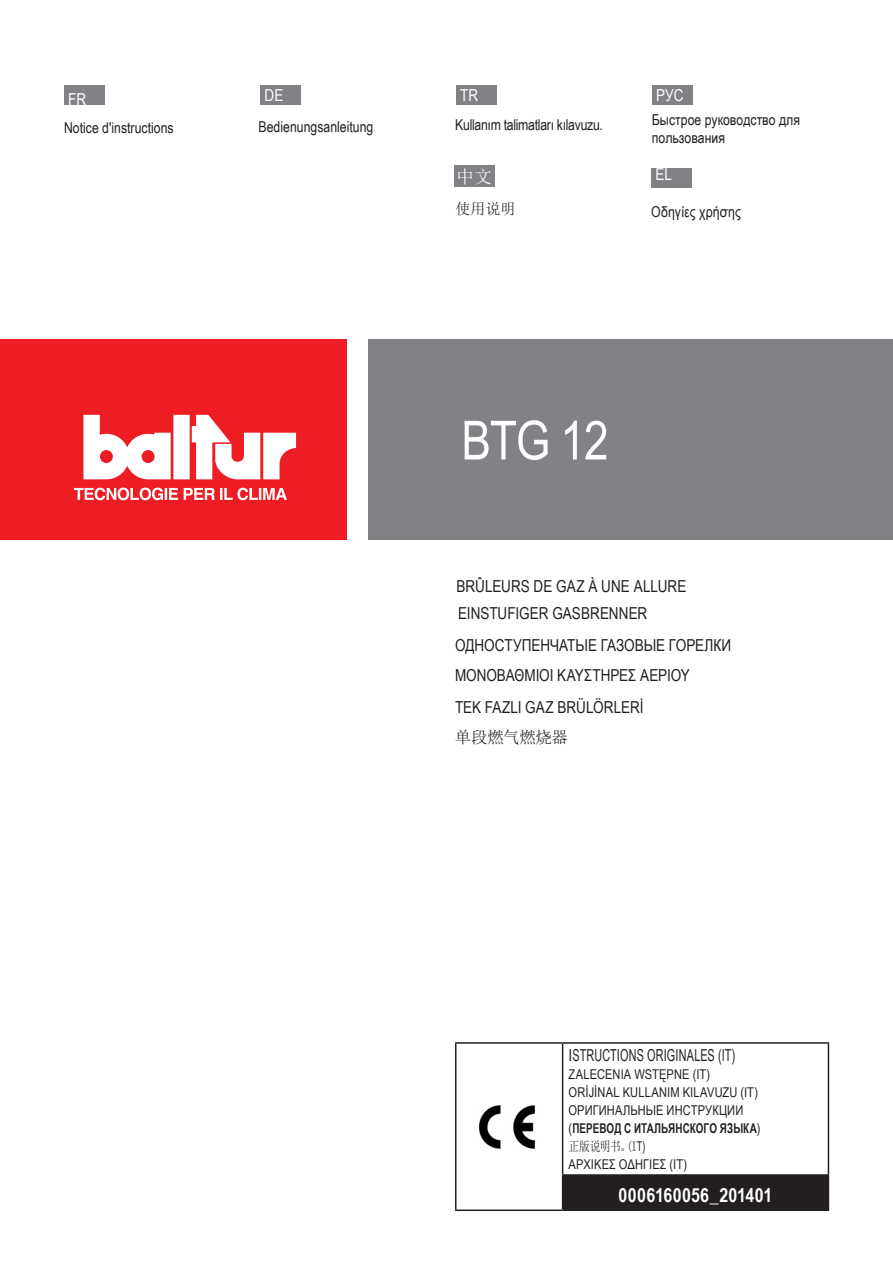
<style>
.page{position:relative;width:893px;height:1263px;background:#fff}
.page>*{position:absolute;margin:0;border:0;box-sizing:border-box;transform-origin:0 0}
.t1{font:54px "Arial Narrow";color:#fff}
.t2{font:700 19.5px "Arial Narrow";letter-spacing:.015em;color:#fff}
.t3{font:18px "N Sim Sun";color:#fff}
.t4{font:16.5px/27px "Arial Narrow";color:#231f20}
.t5{font:16.5px "Arial Narrow";color:#fff}
.t6{font:16.5px "Sim Sun";letter-spacing:-.025em;color:#231f20}
.t7{font:15px/18px "Arial Narrow";color:#231f20}
.t8{font:15px "Arial Narrow";letter-spacing:-.02em;color:#231f20}
.t9{font:15px "Sim Sun";color:#231f20}
.t10{font:13.5px/18px "Arial Narrow";letter-spacing:.01em;color:#231f20}
.t11{font:13.5px "Sim Sun";letter-spacing:-.045em;color:#231f20;scale:.8 1}
.s1{font-weight:700}
.s2{font-family:"Arial Narrow"}
</style>
<div class="page">
<div style="left:0;top:340px;width:346px;height:200px;background:#ee1d23"></div>
<div style="left:368px;top:340px;width:525px;height:200px;background:#808285"></div>
<svg style="left:74px;top:488px;width:213px;height:12px"></svg>
<svg style="left:83px;top:415px;width:213px;height:64px"></svg>
<div style="left:563px;top:1175px;width:265px;height:35px;background:#231f20"></div>
<hr style="left:455px;top:1042px;width:108px;height:2px;background:#231f20">
<hr style="left:455px;top:1044px;width:1px;height:131px;background:#231f20">
<hr style="left:563px;top:1042px;width:266px;height:2px;background:#231f20">
<hr style="left:562px;top:1044px;width:1px;height:130px;background:#231f20">
<hr style="left:828px;top:1044px;width:1px;height:130px;background:#231f20">
<hr style="left:455px;top:1175px;width:1px;height:34px;background:#231f20">
<hr style="left:562px;top:1174px;width:267px;height:2px;background:#231f20">
<hr style="left:562px;top:1176px;width:1px;height:33px;background:#231f20">
<hr style="left:828px;top:1176px;width:1px;height:33px;background:#231f20">
<hr style="left:455px;top:1209px;width:108px;height:2px;background:#231f20">
<hr style="left:563px;top:1209px;width:266px;height:2px;background:#231f20">
<img style="left:479px;top:1105px;width:56px;height:43px">
<div style="left:64px;top:85px;width:40px;height:20px;background:#808285"></div>
<div style="left:260px;top:85px;width:40px;height:20px;background:#808285"></div>
<div style="left:652px;top:85px;width:40px;height:20px;background:#808285"></div>
<div style="left:454px;top:166px;width:40px;height:21px;background:#808285"></div>
<div style="left:456px;top:85px;width:40px;height:20px;background:#808285"></div>
<div style="left:651px;top:168px;width:40px;height:20px;background:#808285"></div>
<p class="t5" style="left:68px;top:87px;width:20px">FR</p>
<p class="t7" style="left:64px;top:118px;width:111px">Notice d'instructions</p>
<p class="t5" style="left:265px;top:83px;width:20px">DE</p>
<p class="t7" style="left:259px;top:117px;width:116px">Bedienungsanleitung</p>
<p class="t7" style="left:652px;top:110px;width:150px">Быстрое руководство для пользования</p>
<p class="t5" style="left:656px;top:83px;width:29px">РУС</p>
<p class="t5" style="left:460px;top:83px;width:20px">TR</p>
<p class="t8" style="left:455px;top:114px;width:149px">Kullanım talimatları kılavuzu.</p>
<p class="t3" style="left:456px;top:167px;width:37px">中文</p>
<p class="t9" style="left:455px;top:201px;width:61px">使用说明</p>
<p class="t5" style="left:656px;top:162px;width:18px">EL</p>
<p class="t7" style="left:651px;top:203px;width:91px">Οδηγίες χρήσης</p>
<h1 class="t1" style="left:461px;top:401px;width:149px">BTG 12</h1>
<p class="t4" style="left:456px;top:572px;width:232px">BRÛLEURS DE GAZ À UNE ALLURE<br>EINSTUFIGER GASBRENNER</p>
<p class="t4" style="left:455px;top:631px;width:278px">ОДНОСТУПЕНЧАТЫЕ ГАЗОВЫЕ ГОРЕЛКИ</p>
<p class="t4" style="left:455px;top:658px;width:236px;line-height:32.5px">ΜΟΝΟΒΑΘΜΙΟΙ ΚΑΥΣΤΗΡΕΣ ΑΕΡΙΟΥ<br>TEK FAZLI GAZ BRÜLÖRLERİ</p>
<p class="t6" style="left:455px;top:729px;width:115px">单段燃气燃烧器</p>
<p class="t4" style="left:569px;top:1041px;width:168px">ISTRUCTIONS ORIGINALES (IT)</p>
<p class="t10" style="left:569px;top:1065px;width:193px">ZALECENIA WSTĘPNE (IT)<br>ORİJİNAL KULLANIM KILAVUZU (IT)<br>ОРИГИНАЛЬНЫЕ ИНСТРУКЦИИ (<span class="s1">ПЕРЕВОД С ИТАЛЬЯНСКОГО ЯЗЫКА</span>)</p>
<p class="t11" style="left:569px;top:1139px;width:98px">正版说明书。(I<span class="s2">T)</span></p>
<p class="t10" style="left:569px;top:1155px;width:120px">ΑΡΧΙΚΕΣ ΟΔΗΓΙΕΣ (IT)</p>
<p class="t2" style="left:619px;top:1180px;width:155px">0006160056_201401</p>
</div>
